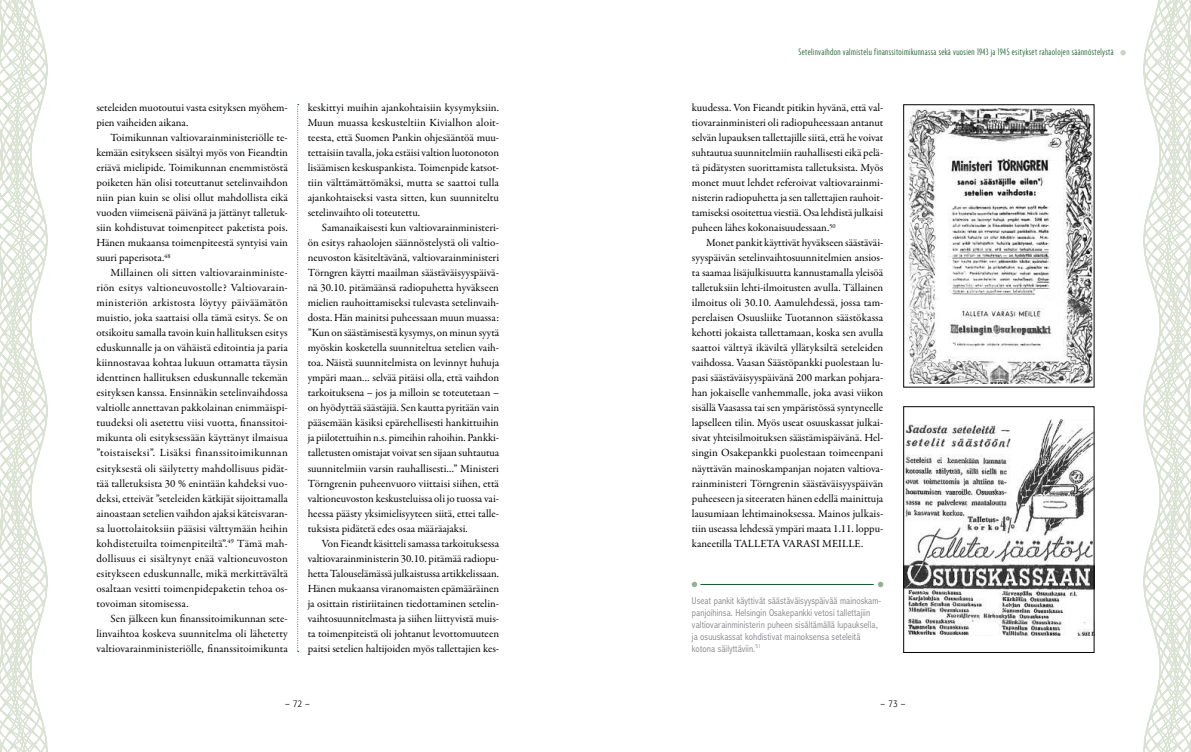
<style>
.page{position:relative;width:1191px;height:752px;background:#fff}
.page>*{position:absolute;margin:0;border:0;box-sizing:border-box;transform-origin:0 0}
.t1{font:11px/15px "Garamond Premr Pro";color:#000;text-align:justify}
.t2{font:300 condensed 10px/12px "Abadi";letter-spacing:.01em;color:#858488}
.t3{font:300 extra-condensed 10px "Agenda";letter-spacing:.04em;color:#145b28}
.t4{font:italic 300 condensed 10px "Formata";color:#000}
.s1{font-style:normal}
</style>
<div class="page">
<svg style="left:1143px;top:0;width:48px;height:751px"></svg>
<svg style="left:297px;top:104px;width:2px;height:548px"></svg>
<svg style="left:0;top:0;width:47px;height:751px"></svg>
<img style="left:905px;top:419px;width:187px;height:216px">
<div style="left:903px;top:104px;width:191px;height:283px;border:1px solid #000"></div>
<div style="left:903px;top:406px;width:191px;height:246px;border:1px solid #000"></div>
<hr style="left:700px;top:584px;width:173px;height:1px;background:#145b28">
<svg style="left:691px;top:581px;width:6px;height:6px"></svg>
<svg style="left:878px;top:581px;width:5px;height:6px"></svg>
<svg style="left:1120px;top:50px;width:5px;height:5px"></svg>
<img style="left:906px;top:109px;width:186px;height:274px">
<p class="t1" style="left:96px;top:100px;width:193px">seteleiden muotoutui vasta esityksen myöhem&shy;pien vaiheiden aikana.</p>
<p class="t1" style="left:96px;top:130px;width:193px;text-indent:14px">Toimikunnan valtiovarainministeriölle te&shy;kemään esitykseen sisältyi myös von Fieandtin eriävä mielipide. Toimikunnan enemmistöstä poiketen hän olisi toteuttanut setelinvaihdon niin pian kuin se olisi ollut mahdollista eikä vuoden viimeisenä päivänä ja jättänyt talletuk&shy;siin kohdistuvat toimenpiteet paketista pois.<br>Hänen mukaansa toimenpiteestä syntyisi vain suuri paperisota.<sup>48</sup></p>
<p class="t1" style="left:96px;top:265px;width:193px;text-indent:14px">Millainen oli sitten valtiovarainministe&shy;riön esitys valtioneuvostolle? Valtiovarain&shy;ministeriön arkistosta löytyy päiväämätön muistio, joka saattaisi olla tämä esitys. Se on otsikoitu samalla tavoin kuin hallituksen esitys eduskunnalle ja on vähäistä editointia ja paria kiinnostavaa kohtaa lukuun ottamatta täysin identtinen hallituksen eduskunnalle tekemän esityksen kanssa. Ensinnäkin setelinvaihdossa valtiolle annettavan pakkolainan enimmäispi&shy;tuudeksi oli asetettu viisi vuotta, finanssitoi&shy;mikunta oli esityksessään käyttänyt ilmaisua ”toistaiseksi”. Lisäksi finanssitoimikunnan esityksestä oli säilytetty mahdollisuus pidät&shy;tää talletuksista 30 % enintään kahdeksi vuo&shy;deksi, etteivät ”seteleiden kätkijät sijoittamalla ainoastaan setelien vaihdon ajaksi käteisvaran&shy;sa luottolaitoksiin pääsisi välttymään heihin kohdistetuilta toimenpiteiltä”.<sup>49</sup> Tämä mah&shy;dollisuus ei sisältynyt enää valtioneuvoston esitykseen eduskunnalle, mikä merkittävältä osaltaan vesitti toimenpidepaketin tehoa os&shy;tovoiman sitomisessa.</p>
<p class="t1" style="left:96px;top:610px;width:193px;text-indent:14px">Sen jälkeen kun finanssitoimikunnan sete&shy;linvaihtoa koskeva suunnitelma oli lähetetty valtiovarainministeriölle, finanssitoimikunta</p>
<p class="t1" style="left:308px;top:100px;width:193px">keskittyi muihin ajankohtaisiin kysymyksiin.<br>Muun muassa keskusteltiin Kivialhon aloit&shy;teesta, että Suomen Pankin ohjesääntöä muu&shy;tettaisiin tavalla, joka estäisi valtion luotonoton lisäämisen keskuspankista. Toimenpide katsot&shy;tiin välttämättömäksi, mutta se saattoi tulla ajankohtaiseksi vasta sitten, kun suunniteltu setelinvaihto oli toteutettu.</p>
<p class="t1" style="left:308px;top:220px;width:193px;text-indent:14px">Samanaikaisesti kun valtiovarainministeri&shy;ön esitys rahaolojen säännöstelystä oli valtio&shy;neuvoston käsiteltävänä, valtiovarainministeri Törngren käytti maailman säästäväisyyspäivä&shy;nä 30.10. pitämäänsä radiopuhetta hyväkseen mielien rauhoittamiseksi tulevasta setelinvaih&shy;dosta. Hän mainitsi puheessaan muun muassa: ”Kun on säästämisestä kysymys, on minun syytä myöskin kosketella suunniteltua setelien vaih&shy;toa. Näistä suunnitelmista on levinnyt huhuja ympäri maan… selvää pitäisi olla, että vaihdon tarkoituksena – jos ja milloin se toteutetaan – on hyödyttää säästäjiä. Sen kautta pyritään vain pääsemään käsiksi epärehellisesti hankittuihin ja piilotettuihin n.s. pimeihin rahoihin. Pankki&shy;talletusten omistajat voivat sen sijaan suhtautua suunnitelmiin varsin rauhallisesti…” Ministeri Törngrenin puheenvuoro viittaisi siihen, että valtioneuvoston keskusteluissa oli jo tuossa vai&shy;heessa päästy yksimielisyyteen siitä, ettei talle&shy;tuksista pidätetä edes osaa määräajaksi.</p>
<p class="t1" style="left:308px;top:535px;width:193px;text-indent:14px">Von Fieandt käsitteli samassa tarkoituksessa valtiovarainministerin 30.10. pitämää radiopu&shy;hetta Talouselämässä julkaistussa artikkelissaan.<br>Hänen mukaansa viranomaisten epämääräinen ja osittain ristiriitainen tiedottaminen setelin&shy;vaihtosuunnitelmasta ja siihen liittyvistä muis&shy;ta toimenpiteistä oli johtanut levottomuuteen paitsi setelien haltijoiden myös tallettajien kes-</p>
<p class="t3" style="left:798px;top:47px;width:317px">Setelinvaihdon valmistelu finanssitoimikunnassa sekä vuosien 1943 ja 1945 esitykset rahaolojen säännöstelystä</p>
<p class="t1" style="left:692px;top:100px;width:193px">kuudessa. Von Fieandt pitikin hyvänä, että val&shy;tiovarainministeri oli radiopuheessaan antanut selvän lupauksen tallettajille siitä, että he voivat suhtautua suunnitelmiin rauhallisesti eikä pelä&shy;tä pidätysten suorittamista talletuksista. Myös monet muut lehdet referoivat valtiovarainmi&shy;nisterin radiopuhetta ja sen tallettajien rauhoit&shy;tamiseksi osoitettua viestiä. Osa lehdistä julkaisi puheen lähes kokonaisuudessaan.<sup>50</sup></p>
<p class="t1" style="left:692px;top:235px;width:193px;text-indent:14px">Monet pankit käyttivät hyväkseen säästäväi&shy;syyspäivän setelinvaihtosuunnitelmien ansios&shy;ta saamaa lisäjulkisuutta kannustamalla yleisöä talletuksiin lehti-ilmoitusten avulla. Tällainen ilmoitus oli 30.10. Aamulehdessä, jossa tam&shy;perelaisen Osuusliike Tuotannon säästökassa kehotti jokaista tallettamaan, koska sen avulla saattoi välttyä ikäviltä yllätyksiltä seteleiden vaihdossa. Vaasan Säästöpankki puolestaan lu&shy;pasi säästäväisyyspäivänä 200 markan pohjara&shy;han jokaiselle vanhemmalle, joka avasi viikon sisällä Vaasassa tai sen ympäristössä syntyneelle lapselleen tilin. Myös useat osuuskassat julkai&shy;sivat yhteisilmoituksen säästämispäivänä. Hel&shy;singin Osakepankki puolestaan toimeenpani näyttävän mainoskampanjan nojaten valtiova&shy;rainministeri Törngrenin säästäväisyyspäivän puheeseen ja siteeraten hänen edellä mainittuja lausumiaan lehtimainoksessa. Mainos julkais&shy;tiin useassa lehdessä ympäri maata 1.11. loppu&shy;kaneetilla TALLETA VARASI MEILLE.</p>
<p class="t2" style="left:692px;top:594px;width:191px">Useat pankit käyttivät säästäväisyyspäivää mainoskam&shy;panjoihinsa. Helsingin Osakepankki vetosi tallettajiin valtiovarainministerin puheen sisältämällä lupauksella, ja osuuskassat kohdistivat mainoksensa seteleitä kotona säilyttäviin.<sup>51</sup></p>
<p class="t4" style="left:285px;top:697px;width:26px">– <span class="s1">72</span> –</p>
<p class="t4" style="left:881px;top:697px;width:26px">– <span class="s1">73</span> –</p>
</div>
